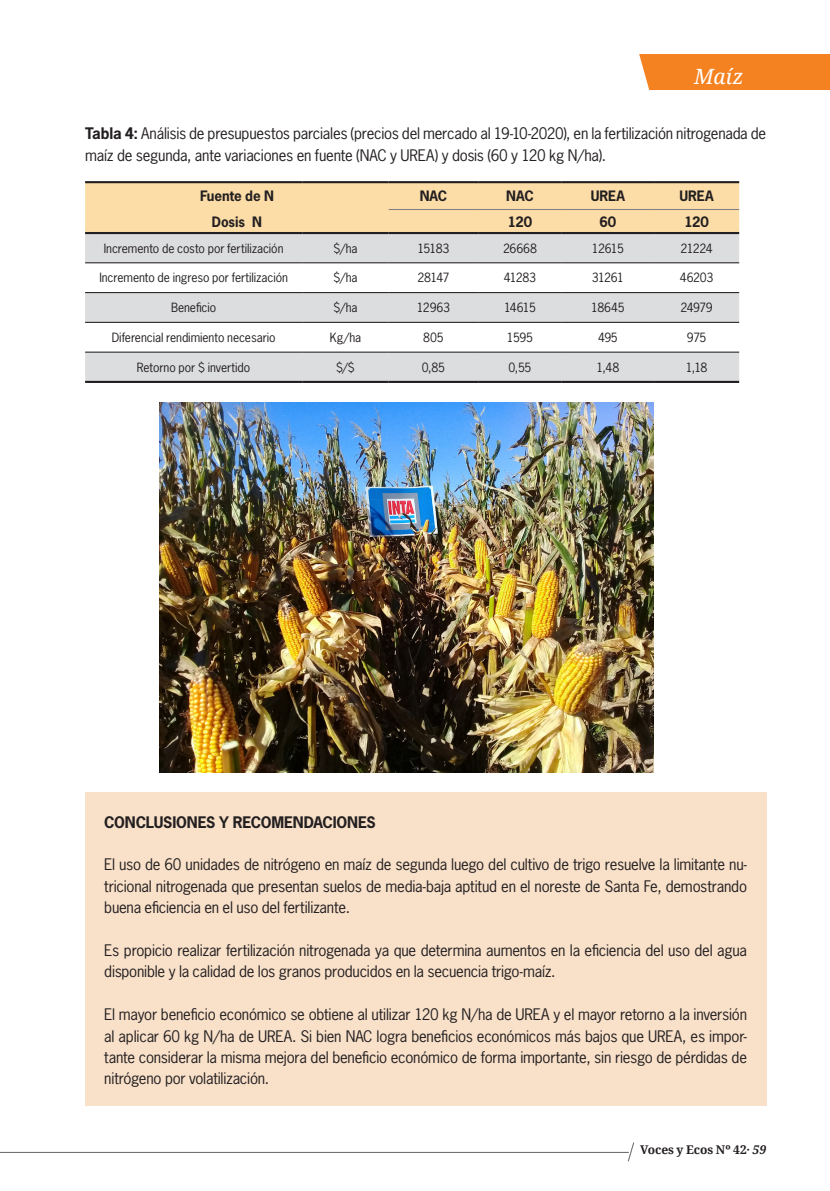
<style>
.page{position:relative;width:830px;height:1191px;background:#fff}
.page>*{position:absolute;margin:0;border:0;box-sizing:border-box;transform-origin:0 0}
.t1{font:italic 21px "Droid Serif";color:#fff}
.texto{font:15px/21.5px "News Gothic Std";letter-spacing:-.015em;color:#231f20}
.texto-2{font:700 15px "News Gothic Std";letter-spacing:-.015em;color:#231f20}
.texto-3{font:700 13.5px "News Gothic Std";letter-spacing:-.01em;color:#231f20}
.texto-4{font:12px "News Gothic Std";letter-spacing:-.01em;color:#231f20}
.t2{font:700 12px "Droid Serif";letter-spacing:-.005em;color:#231f20}
.s1{font-weight:700}
.s2{font-style:italic}
</style>
<div class="page">
<hr style="left:0;top:1151px;width:628px;height:2px;background:#6c6d70">
<svg style="left:626px;top:1142px;width:8px;height:20px"></svg>
<div style="left:639px;top:54px;width:190px;height:36px;background:#f58220"></div>
<div style="left:85px;top:792px;width:680px;height:314px;background:#f8e0c9"></div>
<div style="left:85px;top:183px;width:653px;height:49px;background:#fcdda7"></div>
<svg style="left:85px;top:234px;width:653px;height:147px;fill:#dcdddf"></svg>
<hr style="left:388px;top:209px;width:90px;height:1px;background:#808285">
<hr style="left:478px;top:209px;width:83px;height:1px;background:#808285">
<hr style="left:561px;top:209px;width:92px;height:1px;background:#808285">
<hr style="left:653px;top:209px;width:85px;height:1px;background:#808285">
<hr style="left:85px;top:262px;width:217px;height:1px;background:#231f20">
<hr style="left:302px;top:262px;width:86px;height:1px;background:#231f20">
<hr style="left:388px;top:262px;width:90px;height:1px;background:#231f20">
<hr style="left:478px;top:262px;width:83px;height:1px;background:#231f20">
<hr style="left:561px;top:262px;width:92px;height:1px;background:#231f20">
<hr style="left:653px;top:262px;width:85px;height:1px;background:#231f20">
<hr style="left:85px;top:292px;width:217px;height:1px;background:#231f20">
<hr style="left:302px;top:292px;width:86px;height:1px;background:#231f20">
<hr style="left:388px;top:292px;width:90px;height:1px;background:#231f20">
<hr style="left:478px;top:292px;width:83px;height:1px;background:#231f20">
<hr style="left:561px;top:292px;width:92px;height:1px;background:#231f20">
<hr style="left:653px;top:292px;width:85px;height:1px;background:#231f20">
<hr style="left:85px;top:322px;width:217px;height:1px;background:#231f20">
<hr style="left:302px;top:322px;width:86px;height:1px;background:#231f20">
<hr style="left:388px;top:322px;width:90px;height:1px;background:#231f20">
<hr style="left:478px;top:322px;width:83px;height:1px;background:#231f20">
<hr style="left:561px;top:322px;width:92px;height:1px;background:#231f20">
<hr style="left:653px;top:322px;width:85px;height:1px;background:#231f20">
<hr style="left:85px;top:351px;width:217px;height:2px;background:#231f20">
<hr style="left:302px;top:351px;width:86px;height:2px;background:#231f20">
<hr style="left:388px;top:351px;width:90px;height:2px;background:#231f20">
<hr style="left:478px;top:351px;width:83px;height:2px;background:#231f20">
<hr style="left:561px;top:351px;width:92px;height:2px;background:#231f20">
<hr style="left:653px;top:351px;width:85px;height:2px;background:#231f20">
<hr style="left:85px;top:181px;width:217px;height:2px;background:#231f20">
<hr style="left:302px;top:181px;width:86px;height:2px;background:#231f20">
<hr style="left:388px;top:181px;width:90px;height:2px;background:#231f20">
<hr style="left:478px;top:181px;width:83px;height:2px;background:#231f20">
<hr style="left:561px;top:181px;width:92px;height:2px;background:#231f20">
<hr style="left:653px;top:181px;width:85px;height:2px;background:#231f20">
<hr style="left:85px;top:232px;width:217px;height:2px;background:#231f20">
<hr style="left:302px;top:232px;width:86px;height:2px;background:#231f20">
<hr style="left:388px;top:232px;width:90px;height:2px;background:#231f20">
<hr style="left:478px;top:232px;width:83px;height:2px;background:#231f20">
<hr style="left:561px;top:232px;width:92px;height:2px;background:#231f20">
<hr style="left:653px;top:232px;width:85px;height:2px;background:#231f20">
<hr style="left:85px;top:381px;width:217px;height:2px;background:#231f20">
<hr style="left:302px;top:381px;width:86px;height:2px;background:#231f20">
<hr style="left:388px;top:381px;width:90px;height:2px;background:#231f20">
<hr style="left:478px;top:381px;width:83px;height:2px;background:#231f20">
<hr style="left:561px;top:381px;width:92px;height:2px;background:#231f20">
<hr style="left:653px;top:381px;width:85px;height:2px;background:#231f20">
<img style="left:159px;top:402px;width:494px;height:370px">
<p class="t1" style="left:694px;top:64px;width:51px">Maíz</p>
<p class="texto" style="left:85px;top:123px;width:682px"><span class="s1">Tabla 4:</span> Análisis de presupuestos parciales (precios del mercado al 19-10-2020), en la fertilización nitrogenada de maíz de segunda, ante variaciones en fuente (NAC y UREA) y dosis (60 y 120 kg N/ha).</p>
<p class="texto-3" style="left:200px;top:187px;width:75px">Fuente de N</p>
<p class="texto-3" style="left:419px;top:187px;width:29px">NAC</p>
<p class="texto-3" style="left:506px;top:187px;width:29px">NAC</p>
<p class="texto-3" style="left:590px;top:187px;width:36px">UREA</p>
<p class="texto-3" style="left:679px;top:187px;width:36px">UREA</p>
<p class="texto-3" style="left:212px;top:212px;width:51px">Dosis N</p>
<p class="texto-3" style="left:507px;top:212px;width:26px">120</p>
<p class="texto-3" style="left:599px;top:212px;width:18px">60</p>
<p class="texto-3" style="left:684px;top:212px;width:26px">120</p>
<p class="texto-4" style="left:104px;top:240px;width:181px">Incremento de costo por fertilización</p>
<p class="texto-4" style="left:333px;top:240px;width:25px">$/ha</p>
<p class="texto-4" style="left:417px;top:240px;width:33px">15183</p>
<p class="texto-4" style="left:503px;top:240px;width:35px">26668</p>
<p class="texto-4" style="left:591px;top:240px;width:33px">12615</p>
<p class="texto-4" style="left:680px;top:240px;width:34px">21224</p>
<p class="texto-4" style="left:99px;top:270px;width:190px">Incremento de ingreso por fertilización</p>
<p class="texto-4" style="left:333px;top:270px;width:25px">$/ha</p>
<p class="texto-4" style="left:417px;top:270px;width:33px">28147</p>
<p class="texto-4" style="left:503px;top:270px;width:34px">41283</p>
<p class="texto-4" style="left:591px;top:270px;width:34px">31261</p>
<p class="texto-4" style="left:679px;top:270px;width:35px">46203</p>
<p class="texto-4" style="left:171px;top:300px;width:47px">Beneficio</p>
<p class="texto-4" style="left:333px;top:300px;width:25px">$/ha</p>
<p class="texto-4" style="left:416px;top:300px;width:35px">12963</p>
<p class="texto-4" style="left:504px;top:300px;width:33px">14615</p>
<p class="texto-4" style="left:591px;top:300px;width:35px">18645</p>
<p class="texto-4" style="left:680px;top:300px;width:34px">24979</p>
<p class="texto-4" style="left:112px;top:330px;width:165px">Diferencial rendimiento necesario</p>
<p class="texto-4" style="left:329px;top:330px;width:33px">Kg/ha</p>
<p class="texto-4" style="left:423px;top:330px;width:22px">805</p>
<p class="texto-4" style="left:506px;top:330px;width:28px">1595</p>
<p class="texto-4" style="left:597px;top:330px;width:21px">495</p>
<p class="texto-4" style="left:686px;top:330px;width:21px">975</p>
<p class="texto-4" style="left:137px;top:359px;width:115px">Retorno por $ invertido</p>
<p class="texto-4" style="left:336px;top:359px;width:20px">$/$</p>
<p class="texto-4" style="left:421px;top:359px;width:25px">0,85</p>
<p class="texto-4" style="left:508px;top:359px;width:24px">0,55</p>
<p class="texto-4" style="left:596px;top:359px;width:24px">1,48</p>
<p class="texto-4" style="left:685px;top:359px;width:23px">1,18</p>
<p class="texto-2" style="left:104px;top:812px;width:273px">CONCLUSIONES Y RECOMENDACIONES</p>
<p class="texto" style="left:104px;top:853px;width:644px;text-align:justify">El uso de 60 unidades de nitrógeno en maíz de segunda luego del cultivo de trigo resuelve la limitante nu&shy;tricional nitrogenada que presentan suelos de media-baja aptitud en el noreste de Santa Fe, demostrando buena eficiencia en el uso del fertilizante.</p>
<p class="texto" style="left:104px;top:939px;width:644px">Es propicio realizar fertilización nitrogenada ya que determina aumentos en la eficiencia del uso del agua disponible y la calidad de los granos producidos en la secuencia trigo-maíz.</p>
<p class="texto" style="left:104px;top:1003px;width:644px;text-align:justify">El mayor beneficio económico se obtiene al utilizar 120 kg N/ha de UREA y el mayor retorno a la inversión al aplicar 60 kg N/ha de UREA. Si bien NAC logra beneficios económicos más bajos que UREA, es impor&shy;tante considerar la misma mejora del beneficio económico de forma importante, sin riesgo de pérdidas de nitrógeno por volatilización.</p>
<p class="t2" style="left:640px;top:1142px;width:127px">Voces y Ecos Nº 42· <span class="s2">59</span></p>
</div>
